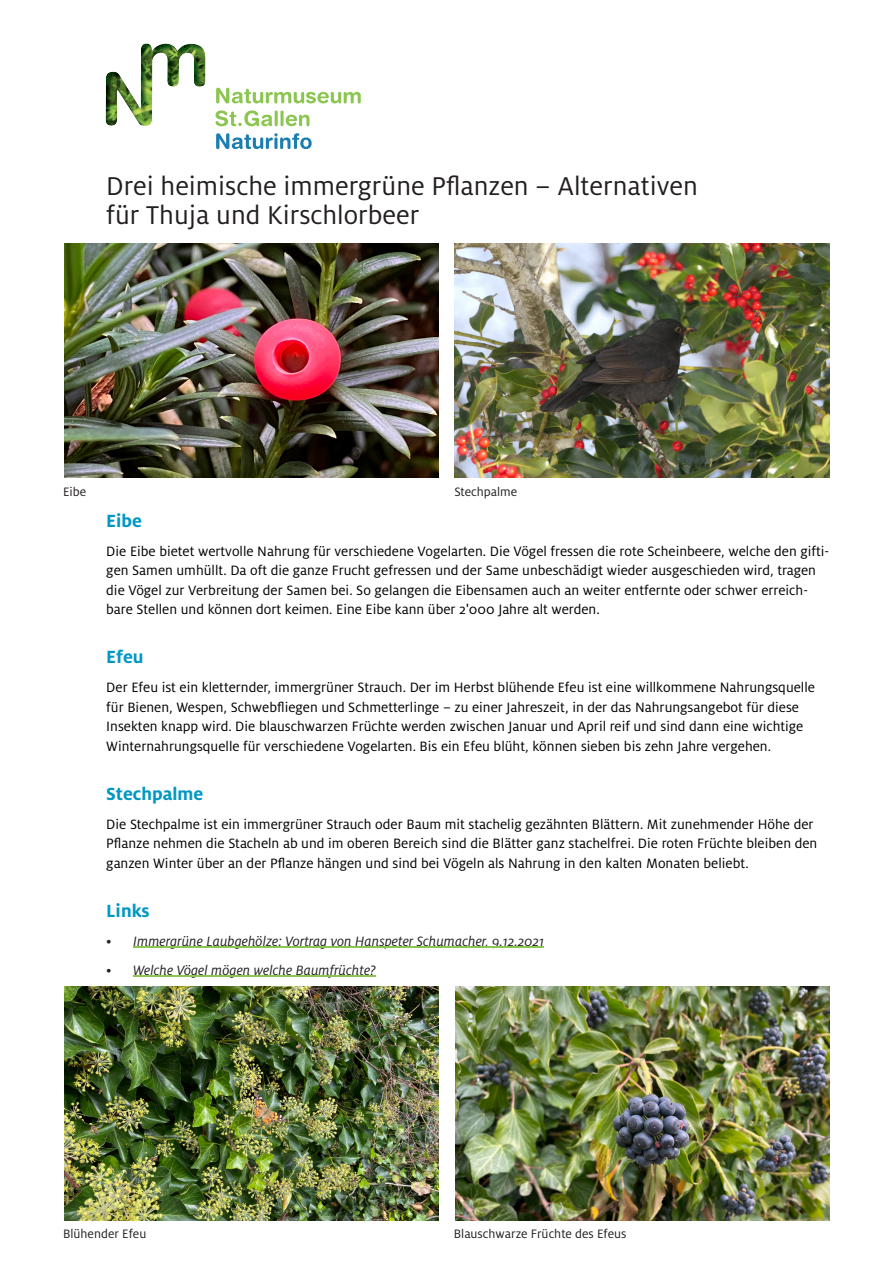
<style>
.page{position:relative;width:893px;height:1263px;background:#fff}
.page>*{position:absolute;margin:0;border:0;box-sizing:border-box;transform-origin:0 0}
.t1{font:28.5px/29.2px "Milo Pro";color:#231f20}
.t2{font:700 19.5px "Milo Pro";color:#0098c3}
.t3{font:15px/19.5px "Milo Pro";color:#000}
.t4{font:italic 15px "Milo Pro";color:#231f20}
.t5{font:13.5px "Milo Pro";color:#231f20}
</style>
<div class="page">
<hr style="left:133px;top:946px;width:411px;height:2px;background:#8bc750">
<hr style="left:133px;top:976px;width:243px;height:1px;background:#8bc750">
<img style="left:64px;top:986px;width:375px;height:234px">
<img style="left:64px;top:244px;width:374px;height:234px">
<img style="left:455px;top:986px;width:374px;height:234px">
<img style="left:455px;top:244px;width:374px;height:234px">
<svg style="left:216px;top:88px;width:145px;height:38px"></svg>
<svg style="left:216px;top:133px;width:96px;height:16px"></svg>
<img style="left:106px;top:43px;width:100px;height:83px">
<h1 class="t1" style="left:106px;top:172px;width:593px">Drei heimische immergrüne Pflanzen – Alternativen für Thuja und Kirschlorbeer</h1>
<p class="t5" style="left:63px;top:486px;width:25px">Eibe</p>
<p class="t5" style="left:454px;top:486px;width:64px">Stechpalme</p>
<h2 class="t2" style="left:106px;top:511px;width:37px">Eibe</h2>
<p class="t3" style="left:106px;top:542px;width:724px">Die Eibe bietet wertvolle Nahrung für verschiedene Vogelarten. Die Vögel fressen die rote Scheinbeere, welche den gifti&shy;gen Samen umhüllt. Da oft die ganze Frucht gefressen und der Same unbeschädigt wieder ausgeschieden wird, tragen die Vögel zur Verbreitung der Samen bei. So gelangen die Eibensamen auch an weiter entfernte oder schwer erreich&shy;bare Stellen und können dort keimen. Eine Eibe kann über 2'000 Jahre alt werden.</p>
<h2 class="t2" style="left:106px;top:648px;width:39px">Efeu</h2>
<p class="t3" style="left:106px;top:678px;width:710px">Der Efeu ist ein kletternder, immergrüner Strauch. Der im Herbst blühende Efeu ist eine willkommene Nahrungsquelle für Bienen, Wespen, Schwebfliegen und Schmetterlinge – zu einer Jahreszeit, in der das Nahrungsangebot für diese Insekten knapp wird. Die blauschwarzen Früchte werden zwischen Januar und April reif und sind dann eine wichtige Winternahrungsquelle für verschiedene Vogelarten. Bis ein Efeu blüht, können sieben bis zehn Jahre vergehen.</p>
<h2 class="t2" style="left:106px;top:784px;width:99px">Stechpalme</h2>
<p class="t3" style="left:106px;top:815px;width:713px">Die Stechpalme ist ein immergrüner Strauch oder Baum mit stachelig gezähnten Blättern. Mit zunehmender Höhe der<br>Pflanze nehmen die Stacheln ab und im oberen Bereich sind die Blätter ganz stachelfrei. Die roten Früchte bleiben den ganzen Winter über an der Pflanze hängen und sind bei Vögeln als Nahrung in den kalten Monaten beliebt.</p>
<h2 class="t2" style="left:106px;top:901px;width:45px">Links</h2>
<p class="t4" style="left:106px;top:934px;width:439px">• Immergrüne Laubgehölze: Vortrag von Hanspeter Schumacher, 9.12.2021</p>
<p class="t4" style="left:106px;top:963px;width:271px">• Welche Vögel mögen welche Baumfrüchte?</p>
<p class="t5" style="left:63px;top:1227px;width:85px">Blühender Efeu</p>
<p class="t5" style="left:454px;top:1227px;width:174px">Blauschwarze Früchte des Efeus</p>
</div>
